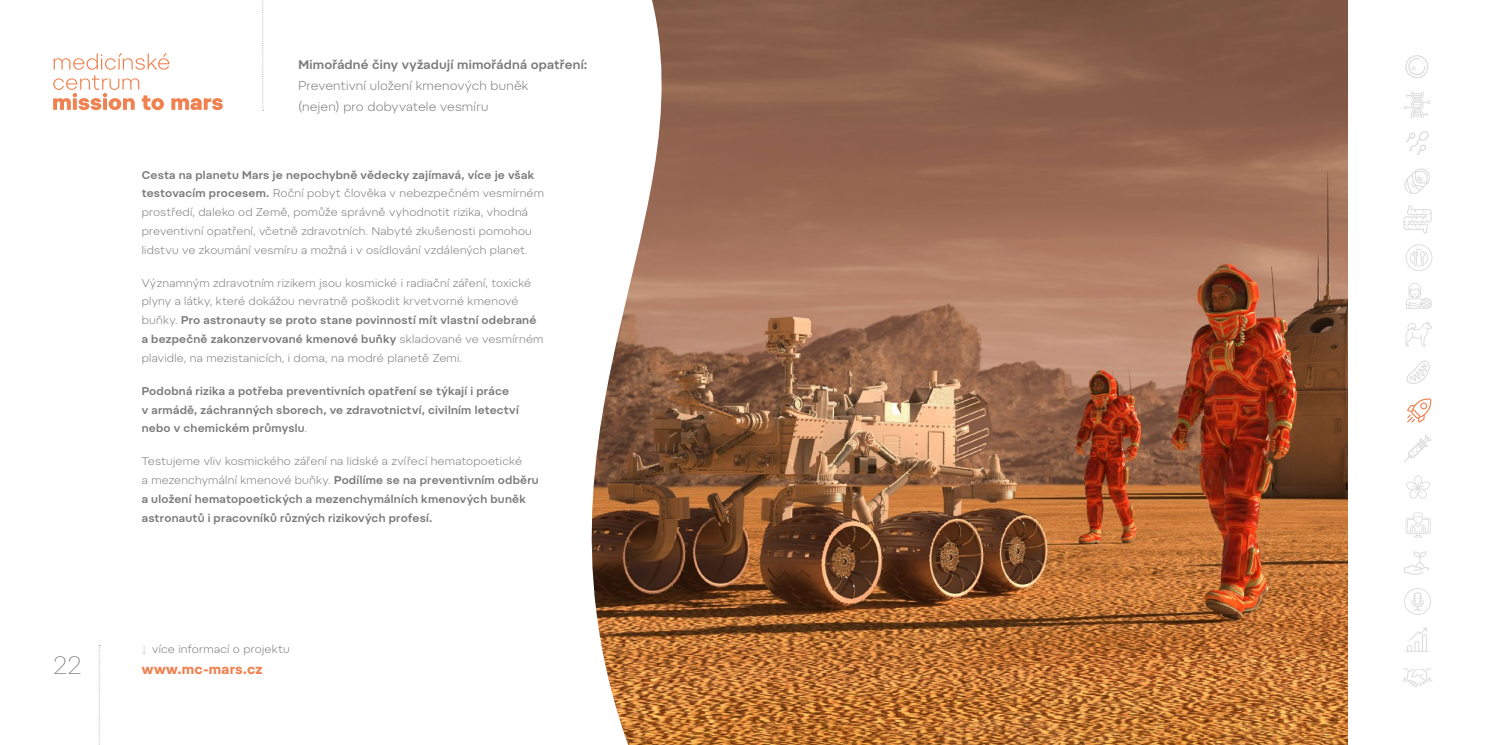
<style>
.page{position:relative;width:1489px;height:745px;background:#fff}
.page>*{position:absolute;margin:0;border:0;box-sizing:border-box;transform-origin:0 0}
.t1{font:100 25px "Pepi";color:#7c7b7b}
.Web{font:700 13.75px "Pepi";letter-spacing:.015em;color:#f08150}
.Nadpis_projektu{font:300 12.5px/20.6px "Pepi";letter-spacing:.01em;color:#7c7b7b}
.Základní_text{font:300 11.25px/18.8px "Pepi";letter-spacing:.015em;color:#7c7b7b}
.Základní_text-2{font:600 11.25px/18.8px "Pepi";letter-spacing:.015em;color:#7c7b7b}
.s1{font-weight:600}
.s2{font-weight:300}
</style>
<div class="page">
<img style="left:784px;top:0;width:562px;height:744px">
<svg style="left:99px;top:645px;width:1px;height:100px"></svg>
<svg style="left:591px;top:0;width:193px;height:744px"></svg>
<svg style="left:53px;top:53px;width:170px;height:58px"></svg>
<svg style="left:1405px;top:321px;width:26px;height:25px"></svg>
<svg style="left:1404px;top:91px;width:26px;height:27px"></svg>
<svg style="left:1406px;top:283px;width:25px;height:26px"></svg>
<svg style="left:1404px;top:168px;width:25px;height:26px"></svg>
<svg style="left:1403px;top:205px;width:28px;height:28px"></svg>
<svg style="left:1405px;top:244px;width:27px;height:27px"></svg>
<svg style="left:1404px;top:435px;width:27px;height:27px"></svg>
<svg style="left:1406px;top:131px;width:22px;height:24px"></svg>
<svg style="left:1402px;top:668px;width:30px;height:18px"></svg>
<svg style="left:1404px;top:551px;width:25px;height:23px"></svg>
<svg style="left:1407px;top:627px;width:20px;height:24px"></svg>
<svg style="left:1404px;top:588px;width:26px;height:26px"></svg>
<svg style="left:1406px;top:475px;width:23px;height:23px"></svg>
<svg style="left:1406px;top:360px;width:23px;height:24px"></svg>
<svg style="left:1405px;top:512px;width:25px;height:25px"></svg>
<svg style="left:1407px;top:398px;width:24px;height:24px"></svg>
<svg style="left:262px;top:0;width:2px;height:111px"></svg>
<svg style="left:142px;top:645px;width:4px;height:9px"></svg>
<svg style="left:1405px;top:55px;width:23px;height:24px"></svg>
<h1 class="t1" style="left:53px;top:649px;width:31px">22</h1>
<p class="Nadpis_projektu" style="left:298px;top:54px;width:290px"><span class="s1">Mimořádné činy vyžadují mimořádná opatření:<br></span>Preventivní uložení kmenových buněk<br>(nejen) pro dobyvatele vesmíru</p>
<p class="Základní_text" style="left:142px;top:165px;width:404px"><span class="s1">Cesta na planetu Mars je nepochybně vědecky zajímavá, více je však testovacím procesem.</span> Roční pobyt člověka v nebezpečném vesmírném prostředí, daleko od Země, pomůže správně vyhodnotit rizika, vhodná preventivní opatření, včetně zdravotních. Nabyté zkušenosti pomohou lidstvu ve zkoumání vesmíru a možná i v osídlování vzdálených planet.</p>
<p class="Základní_text" style="left:142px;top:273px;width:403px">Významným zdravotním rizikem jsou kosmické i radiační záření, toxické plyny a látky, které dokážou nevratně poškodit krvetvorné kmenové buňky. <span class="s1">Pro astronauty se proto stane povinností mít vlastní odebrané a bezpečně zakonzervované kmenové buňky</span> skladované ve vesmírném plavidle, na mezistanicích, i doma, na modré planetě Zemi.</p>
<p class="Základní_text-2" style="left:142px;top:381px;width:378px">Podobná rizika a potřeba preventivních opatření se týkají i práce<br>v armádě, záchranných sborech, ve zdravotnictví, civilním letectví nebo v chemickém průmyslu<span class="s2">.</span></p>
<p class="Základní_text-2" style="left:142px;top:451px;width:398px"><span class="s2">Testujeme vliv kosmického záření na lidské a zvířecí hematopoetické<br>a mezenchymální kmenové buňky.</span> Podílíme se na preventivním odběru a uložení hematopoetických a mezenchymálních kmenových buněk astronautů i pracovníků různých rizikových profesí.</p>
<p class="Základní_text" style="left:152px;top:639px;width:139px">více informací o projektu</p>
<p class="Web" style="left:142px;top:660px;width:122px">www.mc-mars.cz</p>
</div>
